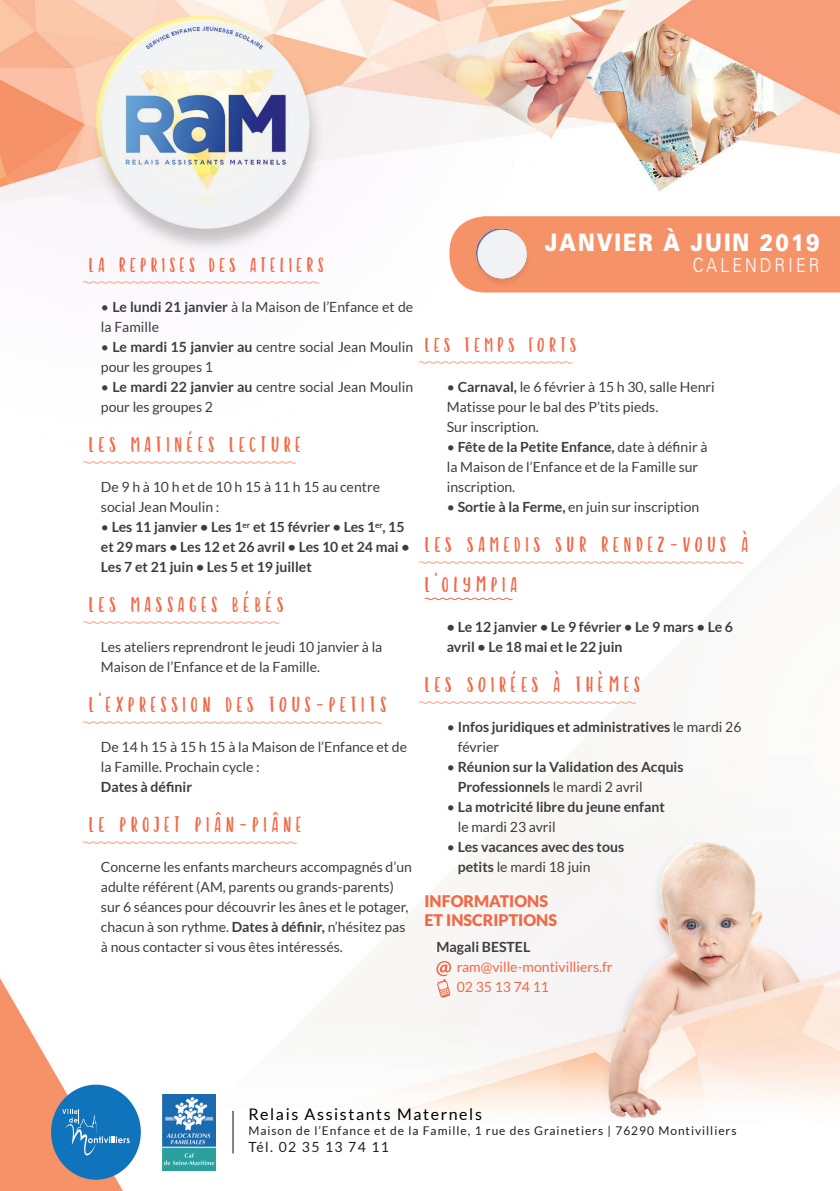
<style>
.page{position:relative;width:840px;height:1191px;background:#fff}
.page>*{position:absolute;margin:0;border:0;box-sizing:border-box;transform-origin:0 0}
.t1{font:28px/40px "Hola Bisou All Caps";letter-spacing:.2em;color:#f26846;scale:.83 1}
.t2{font:26.4px "Hola Bisou All Caps";letter-spacing:.2em;color:#f26846;scale:.83 1}
.t3{font:900 24px "Univers";letter-spacing:.1em;color:#fff;scale:.83 1}
.t4{font:300 19.2px "Univers";letter-spacing:.2em;color:#fff;scale:.83 1}
.t5{font:900 16px/19.2px "Lato";color:#f26846}
.t6{font:16px "Lato";letter-spacing:.1em;color:#000}
.t7{font:14px/20px "Lato";color:#3e3e3f}
.t8{font:700 14px/20px "Lato";color:#3e3e3f}
.t9{font:14px/20px "Lato";color:#f26846}
.t10{font:14px "Lato";letter-spacing:.1em;color:#231f20}
.t11{font:12px "Lato";letter-spacing:.08em;color:#231f20}
.s1{font-weight:700}
.s2{font-weight:400}
</style>
<div class="page">
<img style="left:0;top:0;width:839px;height:1191px">
<div style="left:449px;top:216px;width:390px;height:76px;background:#f69268"></div>
<img style="left:461px;top:214px;width:80px;height:80px">
<svg style="left:82px;top:281px;width:238px;height:3px"></svg>
<svg style="left:82px;top:461px;width:214px;height:3px"></svg>
<svg style="left:82px;top:621px;width:198px;height:3px"></svg>
<svg style="left:82px;top:721px;width:300px;height:3px"></svg>
<svg style="left:82px;top:841px;width:215px;height:3px"></svg>
<svg style="left:418px;top:361px;width:154px;height:3px"></svg>
<svg style="left:418px;top:561px;width:325px;height:3px"></svg>
<svg style="left:424px;top:597px;width:89px;height:3px"></svg>
<svg style="left:418px;top:701px;width:218px;height:3px"></svg>
<svg style="left:436px;top:961px;width:15px;height:37px"></svg>
<img style="left:163px;top:1094px;width:52px;height:76px">
<hr style="left:232px;top:1110px;width:1px;height:43px;background:#0d0508">
<div style="left:51px;top:1084px;width:90px;height:95px;background:#1074bc;border-radius:50%"></div>
<svg style="left:62px;top:1109px;width:68px;height:46px"></svg>
<h3 class="t3" style="left:545px;top:227px;width:332px">JANVIER À JUIN 2019</h3>
<h2 class="t2" style="left:89px;top:251px;width:284px">La reprises des ateliers</h2>
<h3 class="t4" style="left:692px;top:254px;width:154px">CALENDRIER</h3>
<p class="t7" style="left:101px;top:297px;width:313px">• <span class="s1">Le lundi 21 janvier</span> à la Maison de l’Enfance et de la Famille</p>
<p class="t7" style="left:101px;top:337px;width:313px">• <span class="s1">Le mardi 15 janvier au</span> centre social Jean Moulin pour les groupes 1</p>
<p class="t7" style="left:101px;top:377px;width:313px">• <span class="s1">Le mardi 22 janvier au</span> centre social Jean Moulin pour les groupes 2</p>
<h1 class="t1" style="left:89px;top:424px;width:256px">Les matinées lecture</h1>
<p class="t7" style="left:101px;top:477px;width:280px">De 9 h à 10 h et de 10 h 15 à 11 h 15 au centre social Jean Moulin :</p>
<p class="t8" style="left:101px;top:517px;width:310px"><span class="s2">•</span> Les 11 janvier • Les 1<sup>er</sup> et 15 février • Les 1<sup>er</sup>, 15 et 29 mars • Les 12 et 26 avril • Les 10 et 24 mai •<br>Les 7 et 21 juin • Les 5 et 19 juillet</p>
<h1 class="t1" style="left:89px;top:584px;width:236px">Les massages bébés</h1>
<p class="t7" style="left:101px;top:637px;width:283px">Les ateliers reprendront le jeudi 10 janvier à la<br>Maison de l’Enfance et de la Famille.</p>
<h1 class="t1" style="left:89px;top:684px;width:359px">L’expression des tous-petits</h1>
<p class="t7" style="left:101px;top:737px;width:307px">De 14 h 15 à 15 h 15 à la Maison de l’Enfance et de la Famille. Prochain cycle :</p>
<p class="t8" style="left:101px;top:777px;width:93px">Dates à définir</p>
<h1 class="t1" style="left:89px;top:804px;width:257px">Le projet piân-piâne</h1>
<p class="t7" style="left:101px;top:857px;width:312px">Concerne les enfants marcheurs accompagnés d’un adulte référent (AM, parents ou grands-parents) sur 6 séances pour découvrir les ânes et le potager, chacun à son rythme. <span class="s1">Dates à définir,</span> n’hésitez pas à nous contacter si vous êtes intéressés.</p>
<h2 class="t2" style="left:424px;top:331px;width:184px">Les temps forts</h2>
<p class="t7" style="left:446px;top:377px;width:269px">• <span class="s1">Carnaval,</span> le 6 février à 15 h 30, salle Henri<br>Matisse pour le bal des P’tits pieds.<br>Sur inscription.</p>
<p class="t7" style="left:446px;top:437px;width:262px">• <span class="s1">Fête de la Petite Enfance,</span> date à définir à la Maison de l’Enfance et de la Famille sur inscription.</p>
<p class="t7" style="left:446px;top:497px;width:254px">• <span class="s1">Sortie à la Ferme,</span> en juin sur inscription</p>
<h1 class="t1" style="left:424px;top:524px;width:390px">les samedis sur rendez-vous à l’Olympia</h1>
<p class="t8" style="left:446px;top:617px;width:287px">• Le 12 janvier • Le 9 février • Le 9 mars • Le 6 avril • Le 18 mai et le 22 juin</p>
<h1 class="t1" style="left:424px;top:664px;width:261px">les soirées à thèmes</h1>
<p class="t8" style="left:457px;top:717px;width:285px;text-indent:-11px"><span class="s2">•</span> Infos juridiques et administratives <span class="s2">le mardi 26 février</span></p>
<p class="t8" style="left:457px;top:757px;width:227px;text-indent:-11px"><span class="s2">•</span> Réunion sur la Validation des Acquis<br>Professionnels <span class="s2">le mardi 2 avril</span></p>
<p class="t8" style="left:457px;top:797px;width:208px;text-indent:-11px"><span class="s2">•</span> La motricité libre du jeune enfant <span class="s2">le mardi 23 avril</span></p>
<p class="t8" style="left:457px;top:837px;width:168px;text-indent:-11px"><span class="s2">•</span> Les vacances avec des tous petits <span class="s2">le mardi 18 juin</span></p>
<p class="t5" style="left:424px;top:891px;width:134px">INFORMATIONS<br>ET INSCRIPTIONS</p>
<p class="t8" style="left:436px;top:937px;width:95px">Magali BESTEL</p>
<p class="t9" style="left:456px;top:957px;width:157px">ram@ville-montivilliers.fr<br>02 35 13 74 11</p>
<p class="t6" style="left:248px;top:1105px;width:235px">Relais Assistants Maternels</p>
<p class="t11" style="left:248px;top:1123px;width:489px">Maison de l’Enfance et de la Famille, 1 rue des Grainetiers | 76290 Montivilliers</p>
<p class="t10" style="left:248px;top:1138px;width:142px">Tél. 02 35 13 74 11</p>
</div>
